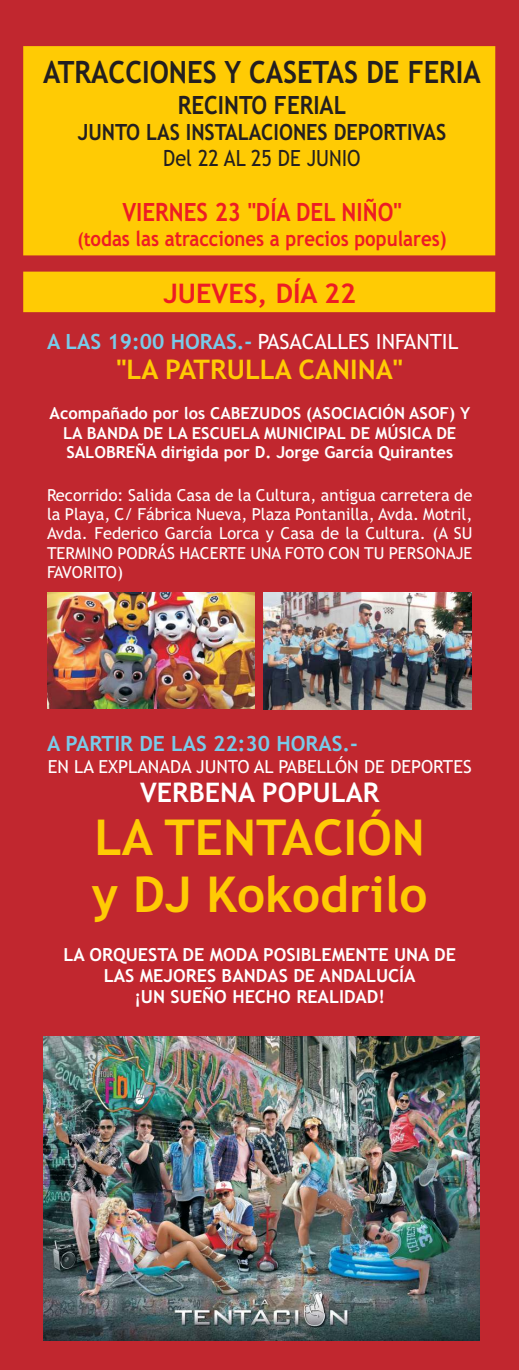
<style>
.page{position:relative;width:519px;height:1370px;background:#fff}
.page>*{position:absolute;margin:0;border:0;box-sizing:border-box;transform-origin:0 0}
.t1{font:700 49.5px/57.4px "Trebuchet MS";color:#ffcb04}
.t2{font:700 30.75px "Trebuchet MS";color:#231f20;scale:.89 1}
.t3{font:700 27px "Trebuchet MS";color:#ffcb04}
.t4{font:700 27px "Trebuchet MS";color:#fff}
.t5{font:700 27px "Trebuchet MS";color:#ed1c24}
.t6{font:700 25.2px "Trebuchet MS";color:#ed1c24;scale:.89 1}
.t7{font:700 25.2px "Trebuchet MS";color:#231f20;scale:.89 1}
.t8{font:700 22.35px "Trebuchet MS";color:#231f20;scale:.89 1}
.t9{font:22.35px "Trebuchet MS";color:#231f20;scale:.89 1}
.t10{font:700 21px "Trebuchet MS";color:#ed1c24;scale:.89 1}
.t11{font:21px "Trebuchet MS";color:#fff}
.t12{font:700 21px "Trebuchet MS";color:#79cbe9}
.t13{font:700 18px/20.9px "Trebuchet MS";color:#fff;text-align:center}
.t14{font:18px "Trebuchet MS";color:#fff}
.t15{font:16.5px/19.2px "Trebuchet MS";color:#fff;text-align:justify}
.t16{font:700 16.5px/19.2px "Trebuchet MS";color:#fff;text-align:center}
.s1{font-size:19.5px}
.s2{font-weight:700;color:#79cbe9}
</style>
<div class="page">
<div style="left:0;top:0;width:519px;height:1369px;background:#c1272f"></div>
<img style="left:43px;top:1036px;width:436px;height:304px">
<div style="left:25px;top:273px;width:469px;height:37px;background:#ffcb04"></div>
<div style="left:23px;top:271px;width:472px;height:41px;border:3px solid #ffcb04"></div>
<img style="left:47px;top:592px;width:207px;height:117px">
<img style="left:264px;top:592px;width:208px;height:117px">
<div style="left:25px;top:48px;width:469px;height:206px;background:#ffcb04"></div>
<div style="left:23px;top:46px;width:472px;height:209px;border:3px solid #ffcb04"></div>
<h2 class="t2" style="left:43px;top:55px;width:493px">ATRACCIONES Y CASETAS DE FERIA</h2>
<h3 class="t7" style="left:178px;top:91px;width:191px">RECINTO FERIAL</h3>
<h3 class="t8" style="left:78px;top:120px;width:415px">JUNTO LAS INSTALACIONES DEPORTIVAS</h3>
<h3 class="t9" style="left:163px;top:145px;width:223px">Del 22 AL 25 DE JUNIO</h3>
<h3 class="t6" style="left:122px;top:198px;width:315px">VIERNES 23 "DÍA DEL NIÑO"</h3>
<p class="t10" style="left:77px;top:227px;width:416px"><span class="s1">(t</span>odas las atracciones a precios populares)</p>
<h3 class="t5" style="left:163px;top:278px;width:194px">JUEVES, DÍA 22</h3>
<p class="t11" style="left:47px;top:329px;width:413px"><span class="s2">A LAS 19:00 HORAS.-</span> PASACALLES INFANTIL</p>
<h3 class="t3" style="left:117px;top:354px;width:288px">"LA PATRULLA CANINA"</h3>
<p class="t16" style="left:50px;top:404px;width:422px">Acompañado por los CABEZUDOS (ASOCIACIÓN ASOF) Y<br>LA BANDA DE LA ESCUELA MUNICIPAL DE MÚSICA DE<br>SALOBREÑA dirigida por D. Jorge García Quirantes</p>
<p class="t15" style="left:47px;top:485px;width:427px">Recorrido: Salida Casa de la Cultura, antigua carretera de la Playa, C/ Fábrica Nueva, Plaza Pontanilla, Avda. Motril, Avda. Federico García Lorca y Casa de la Cultura. (A SU TERMINO PODRÁS HACERTE UNA FOTO CON TU PERSONAJE FAVORITO)</p>
<p class="t12" style="left:47px;top:731px;width:312px">A PARTIR DE LAS 22:30 HORAS.-</p>
<p class="t14" style="left:48px;top:755px;width:425px">EN LA EXPLANADA JUNTO AL PABELLÓN DE DEPORTES</p>
<h3 class="t4" style="left:140px;top:777px;width:241px">VERBENA POPULAR</h3>
<h1 class="t1" style="left:92px;top:808px;width:337px">LA TENTACIÓN y DJ Kokodrilo</h1>
<p class="t13" style="left:64px;top:944px;width:394px">LA ORQUESTA DE MODA POSIBLEMENTE UNA DE<br>LAS MEJORES BANDAS DE ANDALUCÍA<br>¡UN SUEÑO HECHO REALIDAD!</p>
</div>
